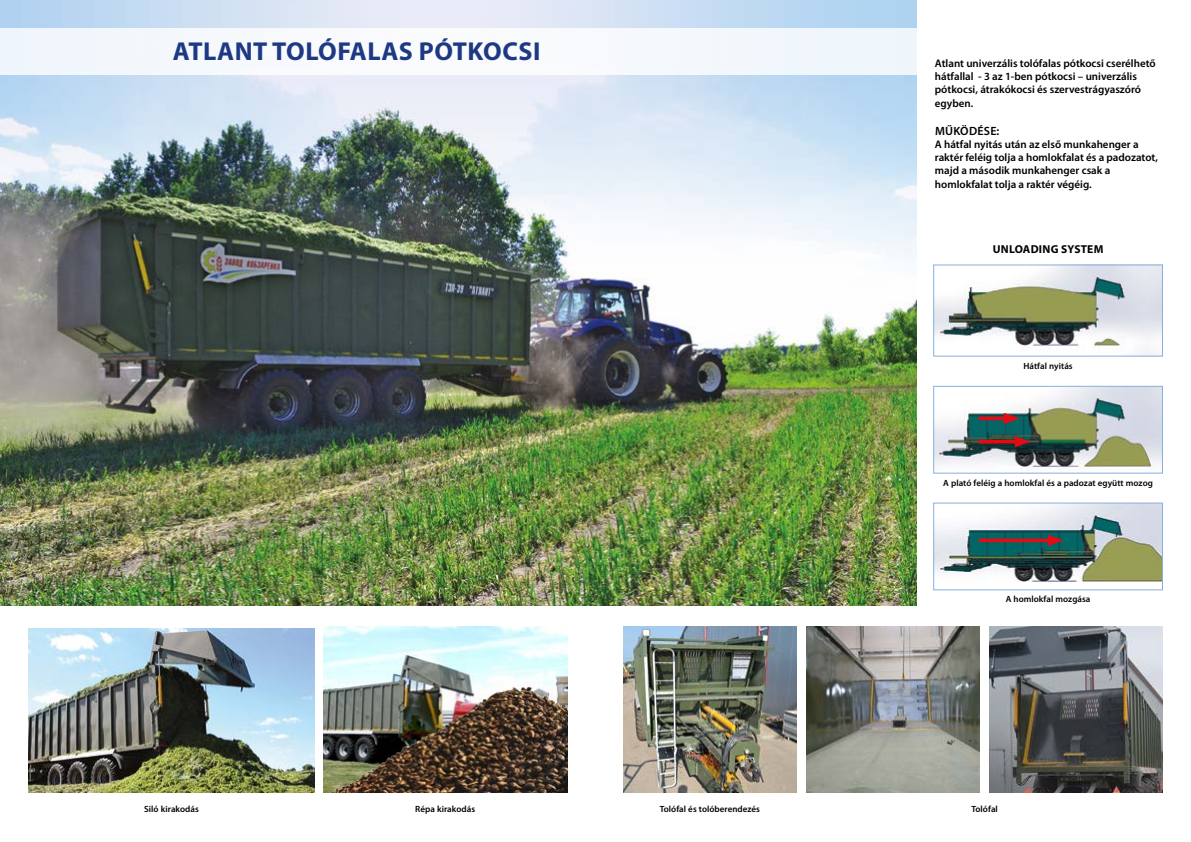
<style>
.page{position:relative;width:1191px;height:842px;background:#fff}
.page>*{position:absolute;margin:0;border:0;box-sizing:border-box;transform-origin:0 0}
.t1{font:700 26px "Myriad Pro";letter-spacing:.02em;color:#1d3983}
.t2{font:600 12px "Myriad Pro";letter-spacing:.02em;color:#000}
.t3{font:700 11.5px "Myriad Pro";letter-spacing:.02em;color:#000}
.t4{font:600 11px/13.2px "Myriad Pro";color:#000}
.t5{font:600 9px "Myriad Pro";letter-spacing:.005em;color:#000}
</style>
<div class="page">
<img style="left:0;top:0;width:917px;height:605px">
<div style="left:0;top:28px;width:919px;height:46px;background:#f5f8fc"></div>
<img style="left:935px;top:505px;width:225px;height:77px">
<div style="left:933px;top:503px;width:229px;height:87px;border:1px solid #86b0dd"></div>
<img style="left:935px;top:388px;width:225px;height:81px">
<div style="left:933px;top:386px;width:229px;height:87px;border:1px solid #86b0dd"></div>
<img style="left:935px;top:267px;width:225px;height:87px">
<hr style="left:978px;top:417px;width:32px;height:3px;background:#e50b14">
<svg style="left:1004px;top:413px;width:15px;height:11px"></svg>
<hr style="left:978px;top:440px;width:43px;height:3px;background:#e50b14">
<svg style="left:1014px;top:436px;width:16px;height:11px"></svg>
<hr style="left:978px;top:539px;width:76px;height:3px;background:#e50b14">
<svg style="left:1048px;top:535px;width:15px;height:11px"></svg>
<img style="left:28px;top:629px;width:287px;height:163px">
<img style="left:323px;top:627px;width:244px;height:165px">
<img style="left:989px;top:627px;width:173px;height:165px">
<img style="left:806px;top:627px;width:173px;height:165px">
<img style="left:624px;top:627px;width:173px;height:165px">
<img style="left:327px;top:681px;width:240px;height:111px">
<div style="left:933px;top:265px;width:229px;height:91px;border:1px solid #86b0dd"></div>
<h1 class="t1" style="left:173px;top:34px;width:369px">ATLANT TOLÓFALAS PÓTKOCSI</h1>
<p class="t4" style="left:935px;top:56px;width:222px">Atlant univerzális tolófalas pótkocsi cserélhető hátfallal - 3 az 1-ben pótkocsi – univerzális pótkocsi, átrakókocsi és szervestrágyaszóró egyben.</p>
<p class="t2" style="left:935px;top:123px;width:66px">MŰKÖDÉSE:</p>
<p class="t4" style="left:935px;top:137px;width:224px">A hátfal nyitás után az első munkahenger a raktér feléig tolja a homlokfalat és a padozatot, majd a második munkahenger csak a homlokfalat tolja a raktér végéig.</p>
<p class="t3" style="left:992px;top:242px;width:112px">UNLOADING SYSTEM</p>
<p class="t5" style="left:1023px;top:360px;width:51px">Hátfal nyitás</p>
<p class="t5" style="left:943px;top:477px;width:211px">A plató feléig a homlokfal és a padozat együtt mozog</p>
<p class="t5" style="left:1005px;top:594px;width:86px">A homlokfal mozgása</p>
<p class="t5" style="left:144px;top:803px;width:56px">Siló kirakodás</p>
<p class="t5" style="left:415px;top:803px;width:61px">Répa kirakodás</p>
<p class="t5" style="left:659px;top:803px;width:102px">Tolófal és tolóberendezés</p>
<p class="t5" style="left:971px;top:803px;width:28px">Tolófal</p>
</div>
